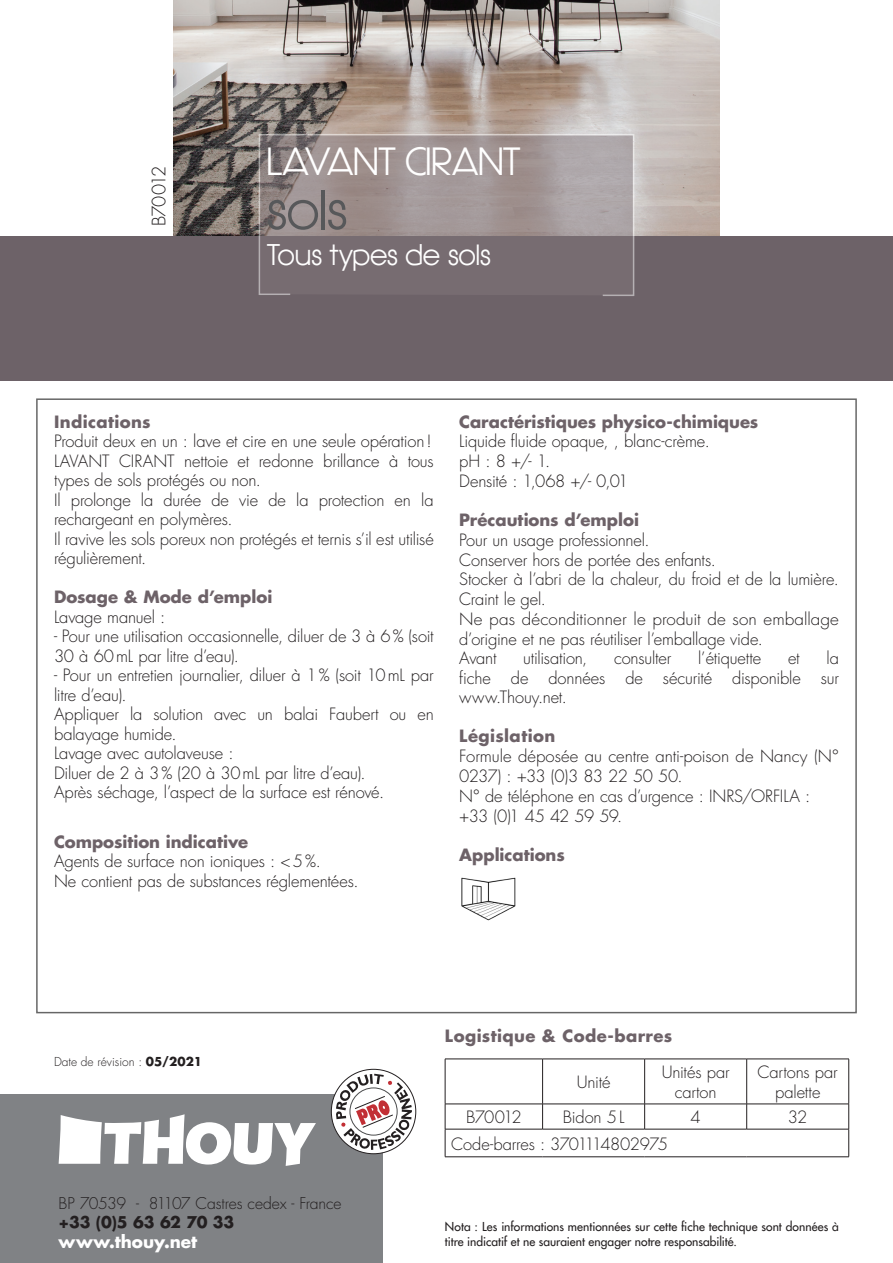
<style>
.page{position:relative;width:893px;height:1263px;background:#fff}
.page>*{position:absolute;margin:0;border:0;box-sizing:border-box;transform-origin:0 0}
.t1{font:700 54px "Hasteristico";color:#57585a}
.t2{font:700 37.5px "Hasteristico";letter-spacing:.005em;color:#fff}
.t3{font:700 28.5px "Hasteristico";letter-spacing:.01em;color:#fff}
.t4{font:300 18px "Futura LT";letter-spacing:-.05em;color:#231f20}
.t5{font:700 16.8px "Futura LT";color:#fff}
.nouv_texte_courant{font:300 16.5px/19.5px "Futura LT";letter-spacing:-.005em;color:#231f20}
.nouv_texte_courant-2{font:700 16.5px "Futura LT";color:#6d6268}
.nouv_texte_courant-3{font:300 16.5px/19.8px "Futura LT";letter-spacing:-.005em;color:#231f20;scale:1.04 1}
.nouv_texte_courant-4{font:700 16.5px "Futura LT";letter-spacing:.025em;color:#6d6268}
.nouv_texte_courant-5{font:300 16.5px "Futura LT";letter-spacing:-.025em;color:#231f20}
.t6{font:300 15.75px "Futura LT";letter-spacing:-.015em;color:#231f20}
.t7{font:700 15.75px "Futura LT";letter-spacing:-.01em;color:#231f20}
.précausion_d_emploi{font:12px/14.4px "Futura LT";letter-spacing:.005em;color:#231f20}
.t8{font:300 12px "Futura LT";color:#231f20}
.s1{font-weight:700}
</style>
<div class="page">
<div style="left:0;top:1095px;width:382px;height:168px;background:#808285"></div>
<svg style="left:331px;top:1069px;width:85px;height:85px"></svg>
<svg style="left:336px;top:1074px;width:76px;height:76px"></svg>
<svg style="left:59px;top:1114px;width:257px;height:52px"></svg>
<hr style="left:445px;top:1059px;width:98px;height:1px;background:#231f20">
<hr style="left:445px;top:1059px;width:1px;height:45px;background:#231f20">
<hr style="left:543px;top:1059px;width:102px;height:1px;background:#231f20">
<hr style="left:542px;top:1059px;width:1px;height:45px;background:#231f20">
<hr style="left:645px;top:1059px;width:102px;height:1px;background:#231f20">
<hr style="left:644px;top:1059px;width:1px;height:45px;background:#231f20">
<hr style="left:747px;top:1059px;width:102px;height:1px;background:#231f20">
<hr style="left:746px;top:1059px;width:1px;height:45px;background:#231f20">
<hr style="left:848px;top:1059px;width:1px;height:45px;background:#231f20">
<hr style="left:445px;top:1104px;width:98px;height:1px;background:#231f20">
<hr style="left:543px;top:1104px;width:102px;height:1px;background:#231f20">
<svg style="left:542px;top:1104px;width:1px;height:25px"></svg>
<hr style="left:645px;top:1104px;width:102px;height:1px;background:#231f20">
<svg style="left:644px;top:1104px;width:1px;height:25px"></svg>
<hr style="left:747px;top:1104px;width:102px;height:1px;background:#231f20">
<svg style="left:746px;top:1104px;width:1px;height:25px"></svg>
<hr style="left:445px;top:1129px;width:98px;height:1px;background:#231f20">
<svg style="left:445px;top:1104px;width:1px;height:52px"></svg>
<hr style="left:543px;top:1129px;width:102px;height:1px;background:#231f20">
<hr style="left:645px;top:1129px;width:102px;height:1px;background:#231f20">
<hr style="left:747px;top:1129px;width:102px;height:1px;background:#231f20">
<svg style="left:848px;top:1104px;width:1px;height:52px"></svg>
<hr style="left:445px;top:1156px;width:98px;height:1px;background:#231f20">
<hr style="left:543px;top:1156px;width:102px;height:1px;background:#231f20">
<hr style="left:645px;top:1156px;width:102px;height:1px;background:#231f20">
<hr style="left:747px;top:1156px;width:102px;height:1px;background:#231f20">
<img style="left:461px;top:877px;width:55px;height:44px">
<img style="left:173px;top:0;width:547px;height:236px">
<div style="left:0;top:236px;width:893px;height:145px;background:#6d6268"></div>
<svg style="left:258px;top:133px;width:377px;height:163px"></svg>
<p class="t4" style="left:148px;top:226px;width:62px;rotate:-90deg">B70012</p>
<p class="t2" style="left:267px;top:140px;width:254px">LAVANT CIRANT</p>
<p class="t1" style="left:267px;top:178px;width:82px">sols</p>
<p class="t3" style="left:267px;top:238px;width:225px">Tous types de sols</p>
<p class="nouv_texte_courant-4" style="left:54px;top:410px;width:98px">Indications</p>
<p class="nouv_texte_courant" style="left:54px;top:432px;width:379px">Produit deux en un : lave et cire en une seule opération !</p>
<p class="nouv_texte_courant" style="left:54px;top:451px;width:381px">LAVANT CIRANT nettoie et redonne brillance à tous types de sols protégés ou non.</p>
<p class="nouv_texte_courant" style="left:54px;top:490px;width:381px">Il prolonge la durée de vie de la protection en la rechargeant en polymères.</p>
<p class="nouv_texte_courant" style="left:54px;top:529px;width:381px">Il ravive les sols poreux non protégés et ternis s’il est utilisé régulièrement.</p>
<p class="nouv_texte_courant-2" style="left:54px;top:586px;width:220px">Dosage &amp; Mode d’emploi</p>
<p class="nouv_texte_courant" style="left:54px;top:607px;width:113px">Lavage manuel :</p>
<p class="nouv_texte_courant" style="left:54px;top:627px;width:381px">- Pour une utilisation occasionnelle, diluer de 3 à 6% (soit<br>30 à 60mL par litre d’eau).</p>
<p class="nouv_texte_courant" style="left:54px;top:666px;width:381px">- Pour un entretien journalier, diluer à 1% (soit 10mL par litre d’eau).</p>
<p class="nouv_texte_courant" style="left:54px;top:705px;width:381px">Appliquer la solution avec un balai Faubert ou en balayage humide.</p>
<p class="nouv_texte_courant" style="left:54px;top:744px;width:181px">Lavage avec autolaveuse :</p>
<p class="nouv_texte_courant" style="left:54px;top:763px;width:313px">Diluer de 2 à 3% (20 à 30mL par litre d’eau).</p>
<p class="nouv_texte_courant" style="left:54px;top:783px;width:332px">Après séchage, l’aspect de la surface est rénové.</p>
<p class="nouv_texte_courant-2" style="left:54px;top:830px;width:196px">Composition indicative</p>
<p class="nouv_texte_courant" style="left:54px;top:852px;width:268px">Agents de surface non ioniques : &lt;5%.</p>
<p class="nouv_texte_courant" style="left:54px;top:872px;width:306px">Ne contient pas de substances réglementées.</p>
<p class="nouv_texte_courant-2" style="left:459px;top:410px;width:301px">Caractéristiques physico-chimiques</p>
<p class="nouv_texte_courant" style="left:459px;top:432px;width:252px">Liquide fluide opaque, , blanc-crème.</p>
<p class="nouv_texte_courant" style="left:459px;top:452px;width:93px">pH : 8 +/- 1.</p>
<p class="nouv_texte_courant" style="left:459px;top:472px;width:171px">Densité : 1,068 +/- 0,01</p>
<p class="nouv_texte_courant-2" style="left:459px;top:509px;width:181px">Précautions d’emploi</p>
<p class="nouv_texte_courant" style="left:459px;top:530px;width:192px">Pour un usage professionnel.</p>
<p class="nouv_texte_courant" style="left:459px;top:550px;width:258px">Conserver hors de portée des enfants.</p>
<p class="nouv_texte_courant" style="left:459px;top:570px;width:381px">Stocker à l’abri de la chaleur, du froid et de la lumière.<br>Craint le gel.</p>
<p class="nouv_texte_courant-3" style="left:459px;top:610px;width:367px">Ne pas déconditionner le produit de son emballage d’origine et ne pas réutiliser l’emballage vide.</p>
<p class="nouv_texte_courant" style="left:459px;top:649px;width:39px">Avant</p>
<p class="nouv_texte_courant" style="left:523px;top:649px;width:66px">utilisation,</p>
<p class="nouv_texte_courant" style="left:614px;top:649px;width:59px">consulter</p>
<p class="nouv_texte_courant" style="left:698px;top:649px;width:65px">l’étiquette</p>
<p class="nouv_texte_courant" style="left:788px;top:649px;width:13px">et</p>
<p class="nouv_texte_courant" style="left:459px;top:649px;width:381px;text-align:justify;text-indent:367px">la fiche de données de sécurité disponible sur www.Thouy.net.</p>
<p class="nouv_texte_courant-4" style="left:459px;top:725px;width:98px">Législation</p>
<p class="nouv_texte_courant" style="left:459px;top:747px;width:381px">Formule déposée au centre anti-poison de Nancy (N°<br>0237) : +33 (0)3 83 22 50 50.</p>
<p class="nouv_texte_courant" style="left:459px;top:786px;width:352px">N° de téléphone en cas d’urgence : INRS/ORFILA :</p>
<p class="nouv_texte_courant" style="left:459px;top:806px;width:164px">+33 (0)1 45 42 59 59.</p>
<p class="nouv_texte_courant-2" style="left:459px;top:843px;width:107px">Applications</p>
<p class="t8" style="left:54px;top:1054px;width:150px">Date de révision : <span class="s1">05/2021</span></p>
<p class="t6" style="left:59px;top:1193px;width:285px">BP 70539 - 81107 Castres cedex - France</p>
<p class="t7" style="left:59px;top:1211px;width:177px">+33 (0)5 63 62 70 33</p>
<p class="t5" style="left:59px;top:1230px;width:140px">www.thouy.net</p>
<p class="t7" style="left:59px;top:1211px;width:130px">05 63 62 70 23</p>
<p class="nouv_texte_courant-4" style="left:445px;top:1025px;width:229px">Logistique &amp; Code-barres</p>
<p class="nouv_texte_courant" style="left:577px;top:1073px;width:35px">Unité</p>
<p class="nouv_texte_courant" style="left:662px;top:1063px;width:69px;text-align:center">Unités par carton</p>
<p class="nouv_texte_courant" style="left:758px;top:1063px;width:82px;text-align:center">Cartons par palette</p>
<p class="nouv_texte_courant" style="left:466px;top:1108px;width:57px">B70012</p>
<p class="nouv_texte_courant" style="left:563px;top:1108px;width:63px">Bidon 5L</p>
<p class="nouv_texte_courant" style="left:691px;top:1108px;width:12px">4</p>
<p class="nouv_texte_courant" style="left:788px;top:1108px;width:21px">32</p>
<p class="nouv_texte_courant-5" style="left:451px;top:1133px;width:218px">Code-barres : 3701114802975</p>
<p class="précausion_d_emploi" style="left:445px;top:1219px;width:396px">Nota : Les informations mentionnées sur cette fiche technique sont données à titre indicatif et ne sauraient engager notre responsabilité.</p>
</div>
